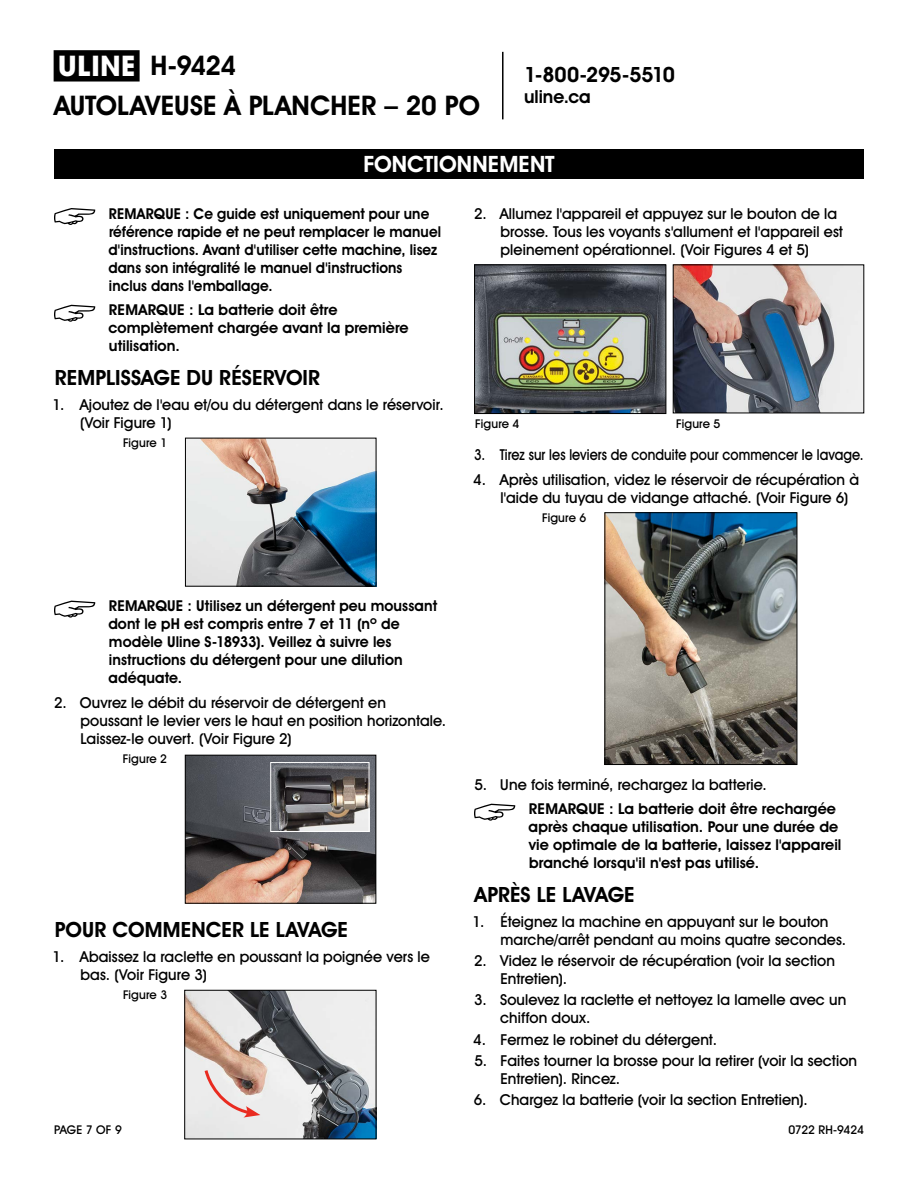
<style>
.page{position:relative;width:918px;height:1188px;background:#fff}
.page>*{position:absolute;margin:0;border:0;box-sizing:border-box;transform-origin:0 0}
.t1{font:700 27px/39.6px "Uline Two Knine";color:#000}
.t2{font:700 22.5px "Uline Two Knine";letter-spacing:.005em;color:#fff}
.t3{font:700 21px "Uline Two Knine";color:#000}
.t4{font:700 21px "Uline Two Knine";letter-spacing:-.02em;color:#000}
.t5{font:700 18px "Uline Two Knine";color:#000}
.t6{font:15px/18px "Uline Two Knine";letter-spacing:.005em;color:#000}
.t7{font:700 15px/18px "Uline Two Knine";letter-spacing:.005em;color:#000}
.t8{font:700 15px/18px "Uline Two Knine";letter-spacing:.005em;color:#000;scale:.95 1}
.t9{font:15px "Uline Two Knine";letter-spacing:.005em;color:#000;scale:.89 1}
.t10{font:12px "Uline Two Knine";letter-spacing:.01em;color:#000}
.t11{font:12px "Uline Two Knine";letter-spacing:-.01em;color:#000}
.s1{font-size:28.5px}
</style>
<div class="page">
<hr style="left:502px;top:52px;width:2px;height:67px;background:#000">
<div style="left:54px;top:149px;width:810px;height:30px;background:#000"></div>
<img style="left:187px;top:440px;width:187px;height:145px">
<div style="left:185px;top:438px;width:191px;height:149px;border:1px solid #000"></div>
<img style="left:187px;top:757px;width:187px;height:145px">
<div style="left:185px;top:755px;width:191px;height:149px;border:1px solid #000"></div>
<img style="left:272px;top:764px;width:95px;height:66px">
<div style="left:270px;top:762px;width:99px;height:70px;border:1px solid #fff"></div>
<img style="left:186px;top:992px;width:188px;height:145px">
<div style="left:184px;top:990px;width:192px;height:149px;border:1px solid #000"></div>
<svg style="left:202px;top:1067px;width:58px;height:50px;background:#dabfb9"></svg>
<img style="left:675px;top:266px;width:187px;height:145px">
<div style="left:673px;top:264px;width:191px;height:149px;border:1px solid #000"></div>
<img style="left:476px;top:266px;width:188px;height:146px">
<div style="left:474px;top:264px;width:192px;height:150px;border:1px solid #000"></div>
<img style="left:606px;top:514px;width:189px;height:249px">
<div style="left:604px;top:512px;width:193px;height:253px;border:1px solid #000"></div>
<svg style="left:54px;top:208px;width:41px;height:17px"></svg>
<svg style="left:54px;top:305px;width:41px;height:17px"></svg>
<svg style="left:54px;top:601px;width:41px;height:17px"></svg>
<svg style="left:474px;top:804px;width:41px;height:17px"></svg>
<h1 class="t1" style="left:54px;top:46px;width:428px"><span class="s1">π</span> H-9424<br>AUTOLAVEUSE À PLANCHER – 20 PO</h1>
<h3 class="t4" style="left:524px;top:62px;width:152px">1-800-295-5510</h3>
<p class="t5" style="left:524px;top:86px;width:68px">uline.ca</p>
<h2 class="t2" style="left:363px;top:151px;width:193px">FONCTIONNEMENT</h2>
<p class="t8" style="left:108px;top:204px;width:352px">REMARQUE : Ce guide est uniquement pour une référence rapide et ne peut remplacer le manuel d'instructions. Avant d'utiliser cette machine, lisez dans son intégralité le manuel d'instructions inclus dans l'emballage.</p>
<p class="t7" style="left:108px;top:301px;width:302px">REMARQUE : La batterie doit être complètement chargée avant la première utilisation.</p>
<h3 class="t3" style="left:55px;top:365px;width:267px">REMPLISSAGE DU RÉSERVOIR</h3>
<p class="t6" style="left:80px;top:395px;width:365px;text-indent:-27px">1. Ajoutez de l'eau et/ou du détergent dans le réservoir. (Voir Figure 1)</p>
<p class="t10" style="left:123px;top:435px;width:46px">Figure 1</p>
<p class="t6" style="left:501px;top:204px;width:344px;text-indent:-26px">2. Allumez l'appareil et appuyez sur le bouton de la brosse. Tous les voyants s'allument et l'appareil est pleinement opérationnel. (Voir Figures 4 et 5)</p>
<p class="t10" style="left:475px;top:416px;width:46px">Figure 4</p>
<p class="t10" style="left:676px;top:416px;width:46px">Figure 5</p>
<p class="t9" style="left:474px;top:445px;width:439px">3. Tirez sur les leviers de conduite pour commencer le lavage.</p>
<p class="t6" style="left:501px;top:470px;width:360px;text-indent:-27px">4. Après utilisation, videz le réservoir de récupération à l'aide du tuyau de vidange attaché. (Voir Figure 6)</p>
<p class="t10" style="left:542px;top:510px;width:46px">Figure 6</p>
<p class="t7" style="left:108px;top:597px;width:330px">REMARQUE : Utilisez un détergent peu moussant dont le pH est compris entre 7 et 11 (nº de modèle Uline S-18933). Veillez à suivre les instructions du détergent pour une dilution adéquate.</p>
<p class="t6" style="left:80px;top:694px;width:367px;text-indent:-26px">2. Ouvrez le débit du réservoir de détergent en poussant le levier vers le haut en position horizontale.<br>Laissez-le ouvert. (Voir Figure 2)</p>
<p class="t10" style="left:123px;top:751px;width:46px">Figure 2</p>
<h3 class="t3" style="left:55px;top:917px;width:295px">POUR COMMENCER LE LAVAGE</h3>
<p class="t6" style="left:81px;top:948px;width:351px;text-indent:-28px">1. Abaissez la raclette en poussant la poignée vers le bas. (Voir Figure 3)</p>
<p class="t10" style="left:123px;top:988px;width:46px">Figure 3</p>
<p class="t6" style="left:474px;top:775px;width:294px">5. Une fois terminé, rechargez la batterie.</p>
<p class="t7" style="left:529px;top:800px;width:314px">REMARQUE : La batterie doit être rechargée après chaque utilisation. Pour une durée de vie optimale de la batterie, laissez l'appareil branché lorsqu'il n'est pas utilisé.</p>
<h3 class="t3" style="left:475px;top:882px;width:162px">APRÈS LE LAVAGE</h3>
<p class="t6" style="left:500px;top:912px;width:347px;text-indent:-28px">1. Éteignez la machine en appuyant sur le bouton marche/arrêt pendant au moins quatre secondes.</p>
<p class="t6" style="left:500px;top:952px;width:336px;text-indent:-26px">2. Videz le réservoir de récupération (voir la section<br>Entretien).</p>
<p class="t6" style="left:500px;top:991px;width:348px;text-indent:-26px">3. Soulevez la raclette et nettoyez la lamelle avec un chiffon doux.</p>
<p class="t6" style="left:473px;top:1030px;width:245px">4. Fermez le robinet du détergent.</p>
<p class="t6" style="left:500px;top:1051px;width:358px;text-indent:-26px">5. Faites tourner la brosse pour la retirer (voir la section<br>Entretien). Rincez.</p>
<p class="t6" style="left:474px;top:1091px;width:336px">6. Chargez la batterie (voir la section Entretien).</p>
<p class="t10" style="left:54px;top:1122px;width:69px">PAGE 7 OF 9</p>
<p class="t11" style="left:788px;top:1122px;width:77px">0722 RH-9424</p>
</div>
